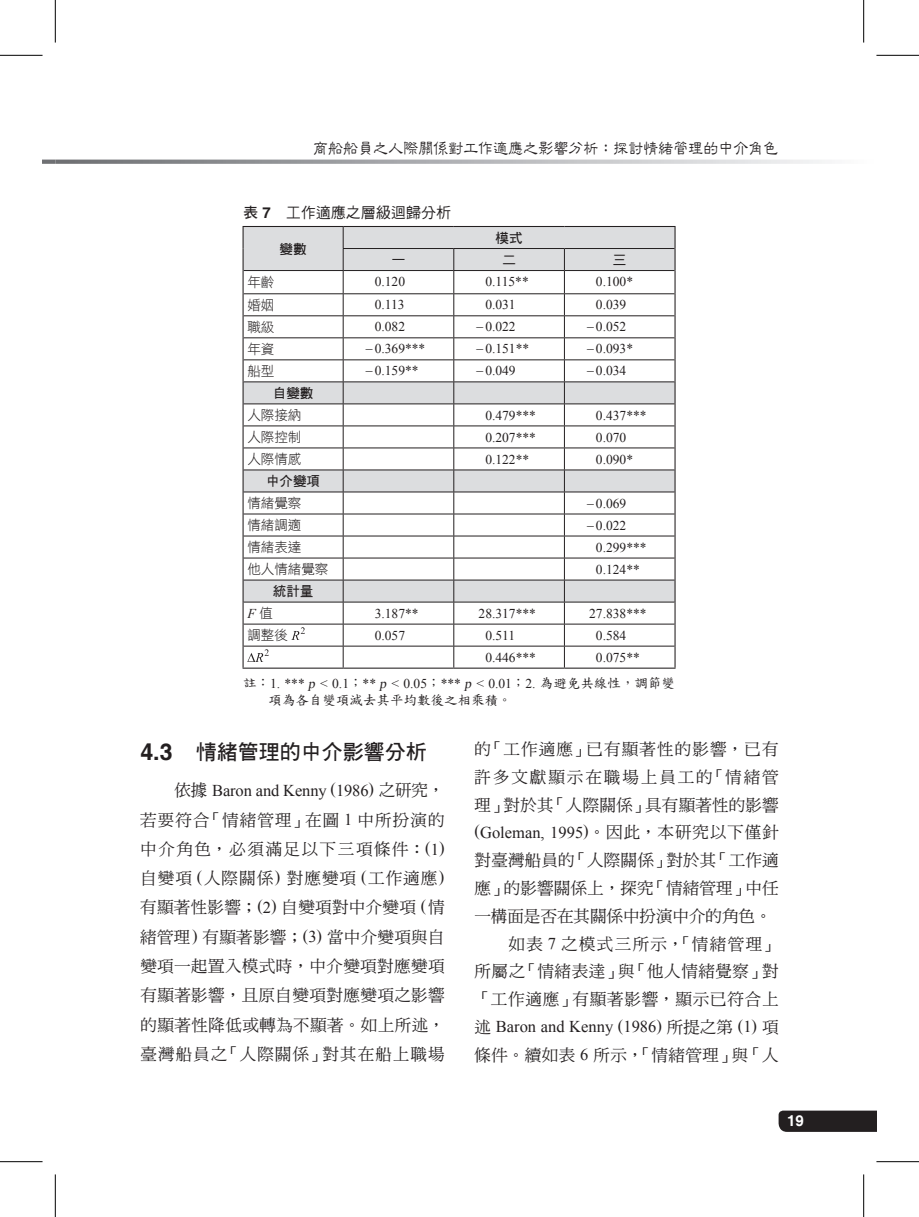
<style>
.page{position:relative;width:919px;height:1217px;background:#fff}
.page>*{position:absolute;margin:0;border:0;box-sizing:border-box;transform-origin:0 0}
.t1{font:21px "DF Hei W7 WIN BF";color:#231f20}
.t2{font:500 18px "Jen Lei";color:#231f20;scale:.83 1}
.t3{font:16.5px/29.2px "DF Ming W5 WIN BF";letter-spacing:.03em;color:#231f20;text-align:justify}
.t4{font:16.5px "Times New Roman";color:#231f20}
.t5{font:16.5px "DF Ming W5 WIN BF";color:#231f20}
.t6{font:16.5px "DF Ming W5 WIN BF";letter-spacing:.05em;color:#231f20}
.t7{font:16.5px "DF Ming W5 WIN BF";letter-spacing:.085em;color:#231f20}
.t8{font:15px "DF Hei W5 WIN BF";color:#231f20}
.t9{font:700 15px "Helvetica";color:#fff}
.t10{font:13.5px/26.5px "Times New Roman";color:#231f20}
.t11{font:13.5px "DF Hei W3 WIN BF";color:#231f20}
.t12{font:13.5px "DF Kai Shu SB Estd BF";color:#231f20}
.t13{font:13.5px "DF Hei W7 WIN BF";color:#231f20}
.t14{font:italic 13.5px "Times New Roman";color:#231f20}
.s1{font-family:"DF Hei W7 WIN BF"}
.s2{font-family:"Helvetica";font-weight:700}
.s3{font-family:"DF Hei W3 WIN BF";font-style:normal}
.s4{font-family:"DF Kai Shu SB Estd BF"}
.s5{font-style:italic}
.s6{font-family:"Helvetica";font-weight:700;font-size:23.1px}
.s7{font-family:"DF Ming W5 WIN BF"}
.s8{font-family:"Times New Roman"}
</style>
<div class="page">
<div style="left:778px;top:1110px;width:98px;height:21px;background:#231f20"></div>
<svg style="left:55px;top:159px;width:770px;height:5px"></svg>
<div style="left:43px;top:159px;width:12px;height:5px;background:#6f7073"></div>
<hr style="left:242px;top:667px;width:101px;height:1px;background:#231f20">
<hr style="left:343px;top:667px;width:111px;height:1px;background:#231f20">
<hr style="left:454px;top:667px;width:110px;height:1px;background:#231f20">
<hr style="left:564px;top:667px;width:111px;height:1px;background:#231f20">
<hr style="left:0;top:55px;width:43px;height:1px;background:#000">
<hr style="left:876px;top:55px;width:42px;height:1px;background:#000">
<hr style="left:0;top:1161px;width:43px;height:1px;background:#000">
<hr style="left:876px;top:1161px;width:42px;height:1px;background:#000">
<hr style="left:55px;top:0;width:1px;height:43px;background:#000">
<hr style="left:55px;top:1174px;width:1px;height:42px;background:#000">
<hr style="left:863px;top:0;width:1px;height:43px;background:#000">
<hr style="left:863px;top:1174px;width:1px;height:42px;background:#000">
<svg style="left:242px;top:159px;width:537px;height:508px"></svg>
<p class="t2" style="left:313px;top:139px;width:562px">商船船員之人際關係對工作適應之影響分析：探討情緒管理的中介角色</p>
<p class="t8" style="left:243px;top:205px;width:209px"><span class="s1">表</span> <span class="s2">7</span> 工作適應之層級迴歸分析</p>
<p class="t13" style="left:279px;top:242px;width:28px">變數</p>
<p class="t13" style="left:495px;top:231px;width:28px">模式</p>
<p class="t13" style="left:391px;top:253px;width:15px">一</p>
<p class="t13" style="left:502px;top:253px;width:15px">二</p>
<p class="t13" style="left:613px;top:253px;width:15px">三</p>
<p class="t11" style="left:247px;top:275px;width:28px">年齡</p>
<p class="t10" style="left:375px;top:268px;width:32px">0.120</p>
<p class="t10" style="left:485px;top:268px;width:45px">0.115**</p>
<p class="t10" style="left:596px;top:268px;width:39px">0.100*</p>
<p class="t11" style="left:247px;top:298px;width:28px">婚姻</p>
<p class="t10" style="left:375px;top:291px;width:31px">0.113</p>
<p class="t10" style="left:485px;top:291px;width:32px">0.031</p>
<p class="t10" style="left:596px;top:291px;width:32px">0.039</p>
<p class="t11" style="left:247px;top:320px;width:28px">職級</p>
<p class="t10" style="left:375px;top:313px;width:32px">0.082</p>
<p class="t10" style="left:485px;top:313px;width:32px">0.022</p>
<p class="t10" style="left:596px;top:313px;width:32px">0.052</p>
<p class="t11" style="left:247px;top:342px;width:28px">年資</p>
<p class="t10" style="left:375px;top:335px;width:52px">0.369***</p>
<p class="t10" style="left:485px;top:335px;width:45px">0.151**</p>
<p class="t10" style="left:596px;top:335px;width:39px">0.093*</p>
<p class="t11" style="left:247px;top:364px;width:28px">船型</p>
<p class="t10" style="left:375px;top:357px;width:45px">0.159**</p>
<p class="t10" style="left:485px;top:357px;width:32px">0.049</p>
<p class="t10" style="left:596px;top:357px;width:32px">0.034</p>
<p class="t13" style="left:273px;top:386px;width:42px">自變數</p>
<p class="t11" style="left:247px;top:408px;width:55px">人際接納</p>
<p class="t10" style="left:485px;top:401px;width:52px">0.479***</p>
<p class="t10" style="left:596px;top:401px;width:52px">0.437***</p>
<p class="t11" style="left:247px;top:430px;width:55px">人際控制</p>
<p class="t10" style="left:485px;top:423px;width:52px">0.207***</p>
<p class="t10" style="left:596px;top:423px;width:32px">0.070</p>
<p class="t11" style="left:247px;top:452px;width:55px">人際情感</p>
<p class="t10" style="left:485px;top:445px;width:45px">0.122**</p>
<p class="t10" style="left:596px;top:445px;width:39px">0.090*</p>
<p class="t13" style="left:266px;top:474px;width:55px">中介變項</p>
<p class="t11" style="left:247px;top:496px;width:55px">情緒覺察</p>
<p class="t10" style="left:596px;top:489px;width:32px">0.069</p>
<p class="t11" style="left:247px;top:518px;width:55px">情緒調適</p>
<p class="t10" style="left:596px;top:511px;width:32px">0.022</p>
<p class="t11" style="left:247px;top:540px;width:55px">情緒表達</p>
<p class="t10" style="left:596px;top:533px;width:52px">0.299***</p>
<p class="t11" style="left:247px;top:562px;width:82px">他人情緒覺察</p>
<p class="t10" style="left:596px;top:555px;width:45px">0.124**</p>
<p class="t13" style="left:273px;top:584px;width:42px">統計量</p>
<p class="t14" style="left:247px;top:603px;width:27px">F <span class="s3">值</span></p>
<p class="t10" style="left:375px;top:599px;width:45px">3.187**</p>
<p class="t10" style="left:478px;top:599px;width:59px">28.317***</p>
<p class="t10" style="left:589px;top:599px;width:59px">27.838***</p>
<p class="t11" style="left:247px;top:628px;width:42px">調整後</p>
<p class="t10" style="left:374px;top:621px;width:32px">0.057</p>
<p class="t10" style="left:485px;top:621px;width:31px">0.511</p>
<p class="t10" style="left:596px;top:621px;width:32px">0.584</p>
<p class="t10" style="left:485px;top:643px;width:52px">0.446***</p>
<p class="t10" style="left:243px;top:643px;width:433px;text-indent:353px">0.075**<br><span class="s4">註：</span>1. *** <span class="s5">p</span> &lt; 0.1<span class="s4">；</span>** <span class="s5">p</span> &lt; 0.05<span class="s4">；</span>*** <span class="s5">p</span> &lt; 0.01<span class="s4">；</span>2. <span class="s4">為避免共線性，調節變</span></p>
<p class="t12" style="left:268px;top:692px;width:245px">項為各自變項減去其平均數後之相乘積。</p>
<p class="t1" style="left:140px;top:740px;width:288px"><span class="s6">4.3</span> 情緒管理的中介影響分析</p>
<p class="t4" style="left:174px;top:779px;width:271px"><span class="s7">依據</span> Baron and Kenny (1986) <span class="s7">之研究，</span></p>
<p class="t3" style="left:140px;top:804px;width:306px">若要符合「情緒管理」在圖 <span class="s8">1</span> 中所扮演的中介角色，必須滿足以下三項條件：<span class="s8">(1)</span>自變項 <span class="s8">(</span>人際關係<span class="s8">)</span> 對應變項 <span class="s8">(</span>工作適應<span class="s8">)</span>有顯著性影響；<span class="s8">(2)</span> 自變項對中介變項 <span class="s8">(</span>情緒管理<span class="s8">)</span> 有顯著影響；<span class="s8">(3)</span> 當中介變項與自變項一起置入模式時，中介變項對應變項有顯著影響，且原自變項對應變項之影響的顯著性降低或轉為不顯著。如上所述，臺灣船員之「人際關係」對其在船上職場</p>
<p class="t3" style="left:474px;top:735px;width:306px;line-height:27.8px">的「工作適應」已有顯著性的影響，已有許多文獻顯示在職場上員工的「情緒管理」對於其「人際關係」具有顯著性的影響</p>
<p class="t4" style="left:474px;top:821px;width:306px">(Goleman, 1995)<span class="s7">。因此，本研究以下僅針</span></p>
<p class="t3" style="left:474px;top:845px;width:305px">對臺灣船員的「人際關係」對於其「工作適</p>
<p class="t3" style="left:474px;top:873px;width:305px">應」的影響關係上，探究「情緒管理」中任</p>
<p class="t5" style="left:474px;top:907px;width:298px">一構面是否在其關係中扮演中介的角色。</p>
<p class="t7" style="left:508px;top:935px;width:272px">如表 <span class="s8">7</span> 之模式三所示，「情緒管理」</p>
<p class="t3" style="left:474px;top:956px;width:305px">所屬之「情緒表達」與「他人情緒覺察」對</p>
<p class="t6" style="left:474px;top:990px;width:305px">「工作適應」有顯著影響，顯示已符合上</p>
<p class="t4" style="left:474px;top:1015px;width:306px"><span class="s7">述</span> Baron and Kenny (1986) <span class="s7">所提之第</span> (1) <span class="s7">項</span></p>
<p class="t3" style="left:474px;top:1039px;width:306px">條件。續如表 <span class="s8">6</span> 所示，「情緒管理」與「人</p>
<p class="t9" style="left:787px;top:1111px;width:18px">19</p>
</div>
